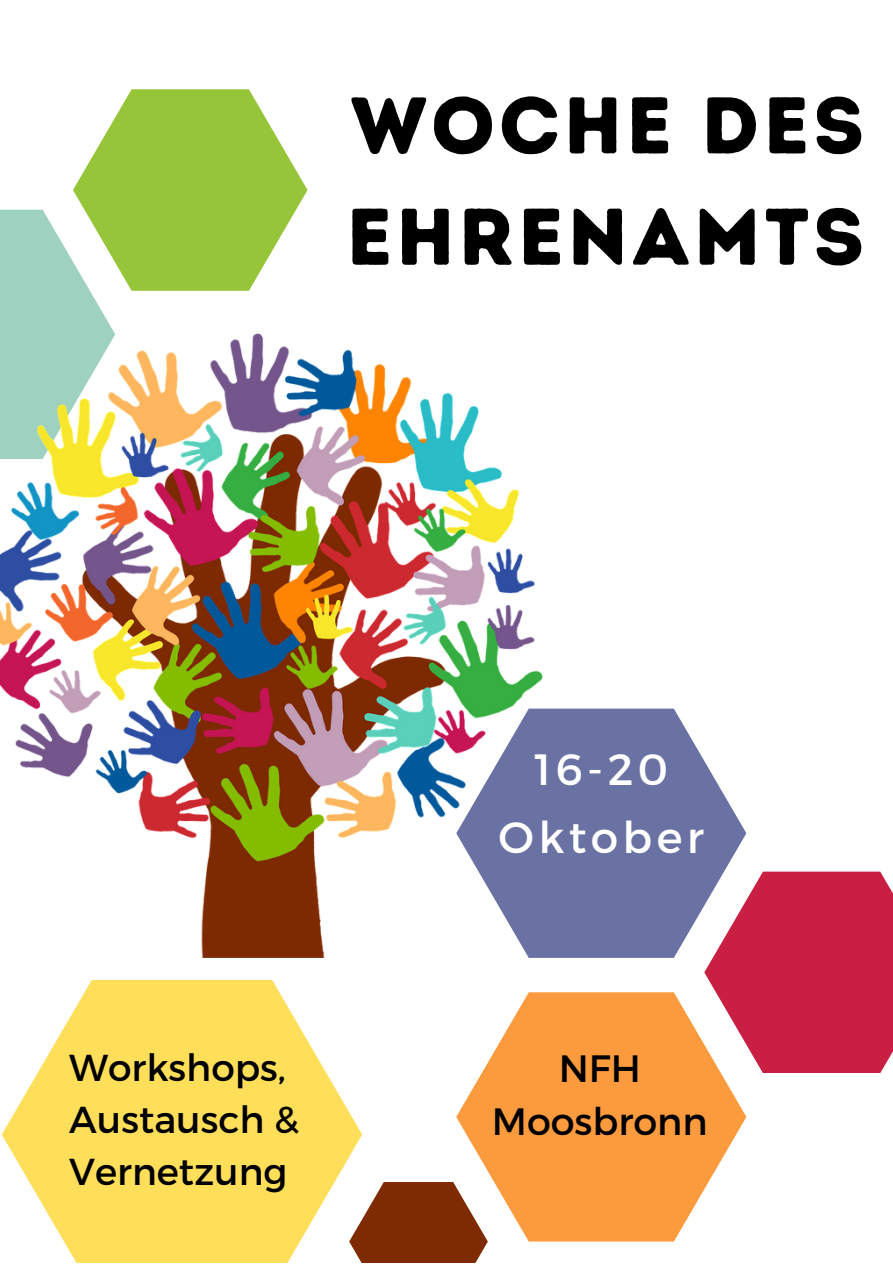
<style>
.page{position:relative;width:893px;height:1264px;background:#fff}
.page>*{position:absolute;margin:0;border:0;box-sizing:border-box;transform-origin:0 0}
.t1{font:79.95px/111.3px "Intro Rust Base";letter-spacing:.05em;color:#000}
.t2{font:43.65px "Montserrat";letter-spacing:.1em;color:#fff}
.t3{font:38.1px/52.8px "Montserrat";color:#000;text-align:center}
.t4{font:37.5px/51.8px "Montserrat";color:#000}
</style>
<div class="page">
<svg style="left:656px;top:708px;width:90px;height:249px;fill:#6a72a4"></svg>
<svg style="left:456px;top:992px;width:290px;height:249px;fill:#fb9b3d"></svg>
<svg style="left:704px;top:871px;width:188px;height:202px;background:#cf4260"></svg>
<div style="left:0;top:210px;width:115px;height:249px;background:#9fd1c1"></div>
<svg style="left:73px;top:89px;width:234px;height:196px;fill:#97c539"></svg>
<svg style="left:362px;top:1181px;width:126px;height:81px"></svg>
<svg style="left:2px;top:980px;width:360px;height:282px;fill:#ffde59"></svg>
<img style="left:0;top:285px;width:656px;height:672px">
<p class="t1" style="left:346px;top:70px;width:519px">WOCHE DES<br>EHRENAMTS</p>
<p class="t2" style="left:534px;top:741px;width:135px">16-20</p>
<p class="t2" style="left:498px;top:809px;width:207px">Oktober</p>
<p class="t4" style="left:69px;top:1040px;width:231px">Workshops,<br>Austausch &amp;<br>Vernetzung</p>
<p class="t3" style="left:492px;top:1040px;width:217px">NFH<br>Moosbronn</p>
</div>
